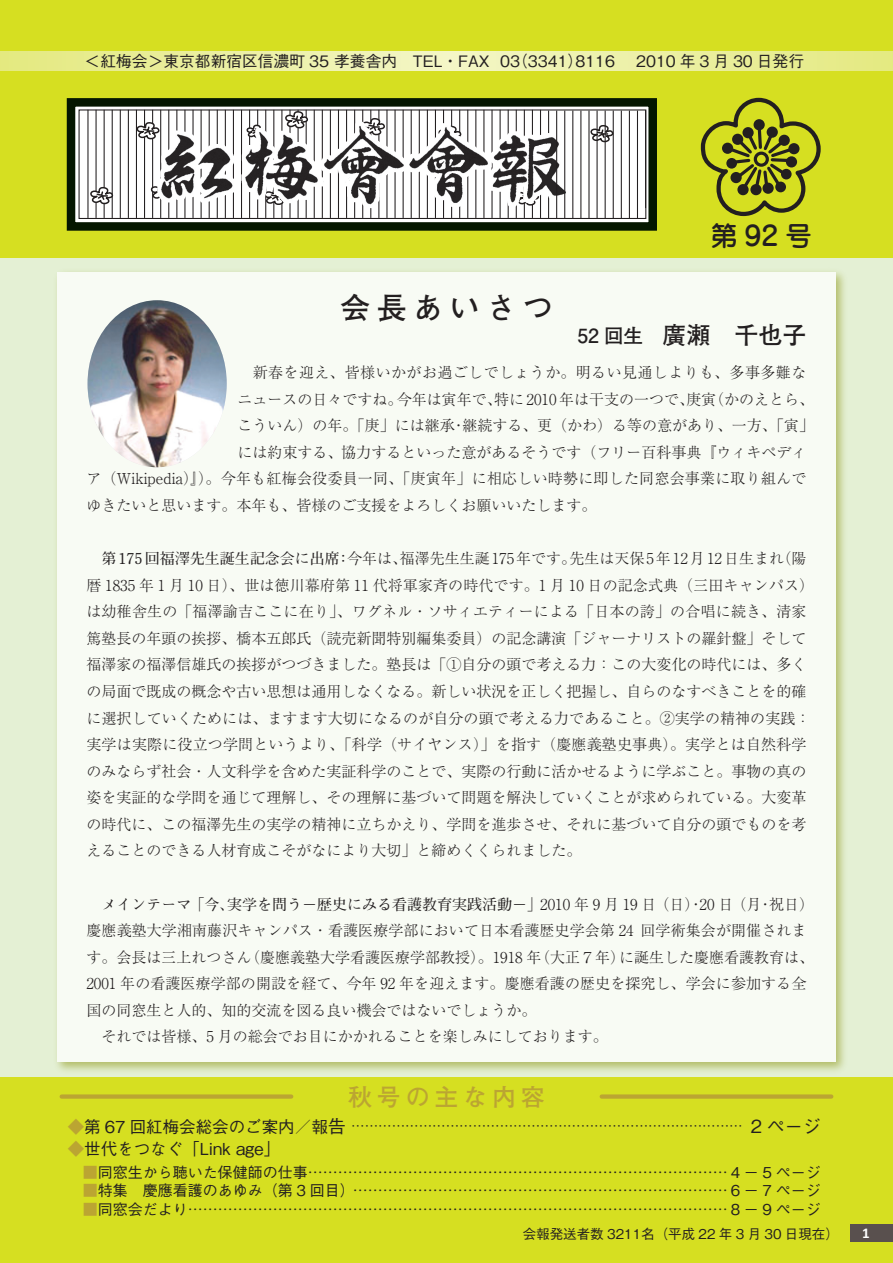
<style>
.page{position:relative;width:893px;height:1263px;background:#e4f0d4}
.page>*{position:absolute;margin:0;border:0;box-sizing:border-box;transform-origin:0 0}
.t1{font:700 30px "Futo Go B101 Pro";letter-spacing:.215em;color:#231f20}
.t2{font:500 27px "Jun 34 Pro";color:#231f20}
.t3{font:700 24px "Futo Go B101 Pro";color:#231f20}
.t4{font:700 24px "Futo Go B101 Pro";letter-spacing:.2em;color:#bba532}
.t5{font:500 16.5px "Gothic BBB Pro";color:#231f20}
.t6{font:500 15.75px "Gothic BBB Pro";color:#231f20}
.t7{font:300 15px/26.5px "Ryumin Pro";color:#231f20}
.t8{font:500 15px/18px "Gothic BBB Pro";color:#231f20;text-align:right}
.t9{font:700 15px "Futo Min A101 Pro";color:#231f20}
.t10{font:300 15px "Ryumin Pro";letter-spacing:.03em;color:#231f20}
.t11{font:500 13.5px "Gothic BBB Pro";color:#231f20}
.s1{font-size:19.5px}
.s2{font-family:"Futo Min A101 Pro";font-weight:700}
.s3{font-family:"Ryumin Pro";font-weight:300}
.s4{font-size:16.5px;color:#bba532}
.s5{font-size:16.5px}
.s6{font-size:18px}
.s7{color:#bba532}
</style>
<div class="page">
<div style="left:0;top:0;width:893px;height:258px;background:#d6df21"></div>
<div style="left:53px;top:267px;width:796px;height:808px;background:#8b9412;opacity:.75"></div>
<div style="left:57px;top:272px;width:779px;height:790px;background:#f8fbf4"></div>
<div style="left:71px;top:102px;width:582px;height:124px;background:#fff"></div>
<div style="left:67px;top:98px;width:590px;height:133px;border:9px solid #051700"></div>
<svg style="left:0;top:51px;width:893px;height:20px"></svg>
<div style="left:0;top:1077px;width:893px;height:186px;background:#d6df21"></div>
<div style="left:850px;top:1225px;width:43px;height:17px;background:#59504e"></div>
<div style="left:79px;top:109px;width:567px;height:110px;border:1px solid #231f20"></div>
<hr style="left:87px;top:110px;width:2px;height:108px;background:#231f20">
<hr style="left:96px;top:110px;width:1px;height:108px;background:#231f20">
<hr style="left:104px;top:110px;width:1px;height:108px;background:#231f20">
<hr style="left:112px;top:110px;width:1px;height:108px;background:#231f20">
<hr style="left:120px;top:110px;width:1px;height:108px;background:#231f20">
<hr style="left:128px;top:110px;width:1px;height:108px;background:#231f20">
<hr style="left:136px;top:110px;width:1px;height:108px;background:#231f20">
<hr style="left:144px;top:110px;width:1px;height:108px;background:#231f20">
<hr style="left:152px;top:110px;width:1px;height:108px;background:#231f20">
<hr style="left:160px;top:110px;width:1px;height:108px;background:#231f20">
<hr style="left:168px;top:110px;width:1px;height:108px;background:#231f20">
<hr style="left:176px;top:110px;width:1px;height:108px;background:#231f20">
<hr style="left:184px;top:110px;width:1px;height:108px;background:#231f20">
<hr style="left:192px;top:110px;width:2px;height:108px;background:#231f20">
<hr style="left:201px;top:110px;width:1px;height:108px;background:#231f20">
<hr style="left:209px;top:110px;width:1px;height:108px;background:#231f20">
<hr style="left:217px;top:110px;width:1px;height:108px;background:#231f20">
<hr style="left:225px;top:110px;width:1px;height:108px;background:#231f20">
<hr style="left:233px;top:110px;width:1px;height:108px;background:#231f20">
<hr style="left:241px;top:110px;width:1px;height:108px;background:#231f20">
<hr style="left:249px;top:110px;width:1px;height:108px;background:#231f20">
<hr style="left:257px;top:110px;width:1px;height:108px;background:#231f20">
<hr style="left:265px;top:110px;width:1px;height:108px;background:#231f20">
<hr style="left:273px;top:110px;width:1px;height:108px;background:#231f20">
<hr style="left:281px;top:110px;width:1px;height:108px;background:#231f20">
<hr style="left:289px;top:110px;width:2px;height:108px;background:#231f20">
<hr style="left:298px;top:110px;width:1px;height:108px;background:#231f20">
<hr style="left:306px;top:110px;width:1px;height:108px;background:#231f20">
<hr style="left:314px;top:110px;width:1px;height:108px;background:#231f20">
<hr style="left:322px;top:110px;width:1px;height:108px;background:#231f20">
<hr style="left:330px;top:110px;width:1px;height:108px;background:#231f20">
<hr style="left:338px;top:110px;width:1px;height:108px;background:#231f20">
<hr style="left:346px;top:110px;width:1px;height:108px;background:#231f20">
<hr style="left:354px;top:110px;width:1px;height:108px;background:#231f20">
<hr style="left:362px;top:110px;width:1px;height:108px;background:#231f20">
<hr style="left:370px;top:110px;width:1px;height:108px;background:#231f20">
<hr style="left:378px;top:110px;width:1px;height:108px;background:#231f20">
<hr style="left:386px;top:110px;width:1px;height:108px;background:#231f20">
<hr style="left:394px;top:110px;width:2px;height:108px;background:#231f20">
<hr style="left:403px;top:110px;width:1px;height:108px;background:#231f20">
<hr style="left:411px;top:110px;width:1px;height:108px;background:#231f20">
<hr style="left:419px;top:110px;width:1px;height:108px;background:#231f20">
<hr style="left:427px;top:110px;width:1px;height:108px;background:#231f20">
<hr style="left:435px;top:110px;width:1px;height:108px;background:#231f20">
<hr style="left:443px;top:110px;width:1px;height:108px;background:#231f20">
<hr style="left:451px;top:110px;width:1px;height:108px;background:#231f20">
<hr style="left:459px;top:110px;width:1px;height:108px;background:#231f20">
<hr style="left:467px;top:110px;width:1px;height:108px;background:#231f20">
<hr style="left:475px;top:110px;width:1px;height:108px;background:#231f20">
<hr style="left:483px;top:110px;width:1px;height:108px;background:#231f20">
<hr style="left:491px;top:110px;width:2px;height:108px;background:#231f20">
<hr style="left:500px;top:110px;width:1px;height:108px;background:#231f20">
<hr style="left:508px;top:110px;width:1px;height:108px;background:#231f20">
<hr style="left:516px;top:110px;width:1px;height:108px;background:#231f20">
<hr style="left:524px;top:110px;width:1px;height:108px;background:#231f20">
<hr style="left:532px;top:110px;width:1px;height:108px;background:#231f20">
<hr style="left:540px;top:110px;width:1px;height:108px;background:#231f20">
<hr style="left:548px;top:111px;width:1px;height:108px;background:#231f20">
<svg style="left:90px;top:187px;width:24px;height:19px"></svg>
<svg style="left:135px;top:122px;width:12px;height:19px"></svg>
<svg style="left:284px;top:51px;width:26px;height:66px"></svg>
<svg style="left:589px;top:125px;width:24px;height:19px"></svg>
<svg style="left:345px;top:98px;width:42px;height:19px"></svg>
<img style="left:88px;top:300px;width:139px;height:167px;border-radius:50%">
<img style="left:147px;top:117px;width:427px;height:98px">
<hr style="left:556px;top:111px;width:1px;height:108px;background:#231f20">
<hr style="left:564px;top:111px;width:1px;height:108px;background:#231f20">
<hr style="left:572px;top:111px;width:1px;height:108px;background:#231f20">
<hr style="left:580px;top:111px;width:1px;height:108px;background:#231f20">
<hr style="left:588px;top:111px;width:1px;height:108px;background:#231f20">
<hr style="left:596px;top:111px;width:2px;height:108px;background:#231f20">
<hr style="left:613px;top:111px;width:1px;height:108px;background:#231f20">
<hr style="left:629px;top:111px;width:1px;height:108px;background:#231f20">
<hr style="left:645px;top:111px;width:1px;height:97px;background:#231f20">
<hr style="left:637px;top:111px;width:1px;height:108px;background:#231f20">
<hr style="left:605px;top:111px;width:1px;height:108px;background:#231f20">
<hr style="left:621px;top:111px;width:1px;height:108px;background:#231f20">
<div style="left:62px;top:1094px;width:229px;height:5px;background:#bba532"></div>
<div style="left:602px;top:1094px;width:229px;height:5px;background:#bba532"></div>
<svg style="left:701px;top:98px;width:120px;height:118px"></svg>
<p class="t6" style="left:85px;top:48px;width:721px">＜紅梅会＞東京都新宿区信濃町 35 孝養舎内　TEL・FAX 03（3341）8116 　2010 年 3 月 30 日発行</p>
<h1 class="t1" style="left:340px;top:284px;width:214px">会長あいさつ</h1>
<h2 class="t2" style="left:711px;top:214px;width:103px">第92号</h2>
<h3 class="t3" style="left:577px;top:316px;width:231px"><span class="s1">52 回生　</span>廣瀬　千也子</h3>
<p class="t10" style="left:237px;top:361px;width:570px">　新春を迎え、皆様いかがお過ごしでしょうか。明るい見通しよりも、多事多難な</p>
<p class="t7" style="left:237px;top:384px;width:578px">ニュースの日々ですね。今年は寅年で、特に 2010 年は干支の一つで、庚寅（かのえとら、</p>
<p class="t7" style="left:237px;top:411px;width:578px">こういん）の年。「庚」には継承・継続する、更（かわ）る等の意があり、一方、「寅」</p>
<p class="t7" style="left:237px;top:438px;width:571px">には約束する、協力するといった意があるそうです（フリー百科事典『ウィキペディ</p>
<p class="t7" style="left:86px;top:464px;width:721px">ア（Wikipedia）』）。今年も紅梅会役委員一同、「庚寅年」に相応しい時勢に即した同窓会事業に取り組んで</p>
<p class="t7" style="left:86px;top:491px;width:511px">ゆきたいと思います。本年も、皆様のご支援をよろしくお願いいたします。</p>
<p class="t7" style="left:86px;top:544px;width:729px"><span class="s2">　第 175回福澤先生誕生記念会に出席：</span>今年は、福澤先生生誕175年です。先生は天保5年12月12日生まれ（陽暦 1835 年 1 月 10 日）、世は徳川幕府第 11 代将軍家斉の時代です。1 月 10 日の記念式典（三田キャンパス）は幼稚舎生の「福澤諭吉ここに在り」、ワグネル・ソサィエティーによる「日本の誇」の合唱に続き、清家篤塾長の年頭の挨拶、橋本五郎氏（読売新聞特別編集委員）の記念講演「ジャーナリストの羅針盤」そして福澤家の福澤信雄氏の挨拶がつづきました。塾長は「①自分の頭で考える力：この大変化の時代には、多くの局面で既成の概念や古い思想は通用しなくなる。新しい状況を正しく把握し、自らのなすべきことを的確に選択していくためには、ますます大切になるのが自分の頭で考える力であること。②実学の精神の実践：実学は実際に役立つ学問というより、「科学（サイヤンス）」を指す（慶應義塾史事典）。実学とは自然科学のみならず社会・人文科学を含めた実証科学のことで、実際の行動に活かせるように学ぶこと。事物の真の姿を実証的な学問を通じて理解し、その理解に基づいて問題を解決していくことが求められている。大変革の時代に、この福澤先生の実学の精神に立ちかえり、学問を進歩させ、それに基づいて自分の頭でものを考えることのできる人材育成こそがなにより大切」と締めくくられました。</p>
<p class="t9" style="left:86px;top:892px;width:729px">　メインテーマ「今、実学を問う－歴史にみる看護教育実践活動－」<span class="s3">2010 年 9 月 19 日（日）・20 日（月・祝日）</span></p>
<p class="t7" style="left:86px;top:916px;width:729px">慶應義塾大学湘南藤沢キャンパス・看護医療学部において日本看護歴史学会第 24 回学術集会が開催されます。会長は三上れつさん（慶應義塾大学看護医療学部教授）。1918 年（大正７年）に誕生した慶應看護教育は、2001 年の看護医療学部の開設を経て、今年 92 年を迎えます。慶應看護の歴史を探究し、学会に参加する全国の同窓生と人的、知的交流を図る良い機会ではないでしょうか。<br>　それでは皆様、5 月の総会でお目にかかれることを楽しみにしております。</p>
<h3 class="t4" style="left:348px;top:1077px;width:198px">秋号の主な内容</h3>
<p class="t11" style="left:68px;top:1115px;width:755px"><span class="s4">◆</span><span class="s5">第 67 回紅梅会総会のご案内／報</span><span class="s6">告</span> …………………………………………………………………………… <span class="s6">2 ページ</span></p>
<p class="t5" style="left:68px;top:1135px;width:214px"><span class="s7">◆</span>世代をつなぐ「Link age」</p>
<p class="t8" style="left:83px;top:1162px;width:740px"><span class="s7">■</span>同窓生から聴いた保健師の仕事………………………………………………………………………… 4 − 5 ページ</p>
<p class="t8" style="left:68px;top:1180px;width:755px"><span class="s7">■</span>特集　慶應看護のあゆみ（第 3 回目）………………………………………………………………… 6 − 7 ページ<span class="s7">　■</span>同窓会だより……………………………………………………………………………………………… 8 − 9 ページ</p>
<p class="t11" style="left:523px;top:1223px;width:318px">会報発送者数 3211名（平成 22 年 3 月 30 日現在）</p>
</div>
